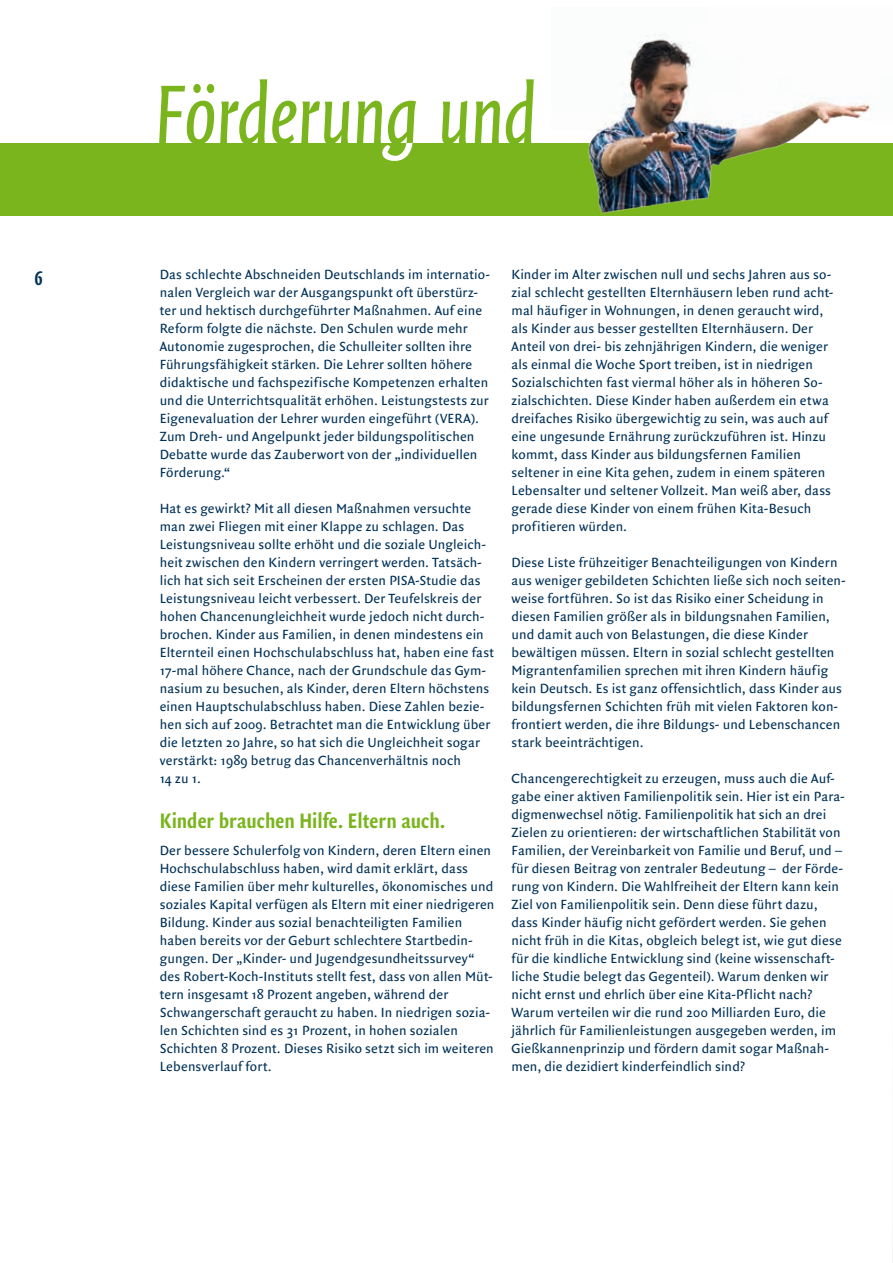
<style>
.page{position:relative;width:893px;height:1263px;background:#fff}
.page>*{position:absolute;margin:0;border:0;box-sizing:border-box;transform-origin:0 0}
.t1{font:italic 90px "Quadraat Sans Con";letter-spacing:-.015em;color:#7ab51d}
.t2{font:700 22.5px "Quadraat Sans Con";color:#7ab51d}
.t3{font:700 19.5px "Quadraat Sans Con";color:#003157}
.t4{font:14.25px/18px "Quadraat Sans";letter-spacing:.01em;color:#003157}
</style>
<div class="page">
<div style="left:0;top:143px;width:893px;height:73px;background:#7ab51d"></div>
<img style="left:892px;top:1240px;width:1px;height:23px">
<img style="left:588px;top:33px;width:283px;height:181px">
<h1 class="t1" style="left:153px;top:64px;width:385px">Förderung und</h1>
<h3 class="t3" style="left:35px;top:267px;width:9px">6</h3>
<p class="t4" style="left:160px;top:266px;width:332px">Das schlechte Abschneiden Deutschlands im internatio&shy;nalen Vergleich war der Ausgangspunkt oft überstürz&shy;ter und hektisch durchgeführter Maßnahmen. Auf eine Reform folgte die nächste. Den Schulen wurde mehr Autonomie zugesprochen, die Schulleiter sollten ihre Führungsfähigkeit stärken. Die Lehrer sollten höhere didaktische und fachspezifische Kompetenzen erhalten und die Unterrichtsqualität erhöhen. Leistungstests zur Eigenevaluation der Lehrer wurden eingeführt (VERA).<br>Zum Dreh- und Angelpunkt jeder bildungspolitischen Debatte wurde das Zauberwort von der „individuellen Förderung.“</p>
<p class="t4" style="left:160px;top:500px;width:336px">Hat es gewirkt? Mit all diesen Maßnahmen versuchte man zwei Fliegen mit einer Klappe zu schlagen. Das Leistungsniveau sollte erhöht und die soziale Ungleich&shy;heit zwischen den Kindern verringert werden. Tatsäch&shy;lich hat sich seit Erscheinen der ersten PISA-Studie das Leistungsniveau leicht verbessert. Der Teufelskreis der hohen Chancenungleichheit wurde jedoch nicht durch&shy;brochen. Kinder aus Familien, in denen mindestens ein Elternteil einen Hochschulabschluss hat, haben eine fast 17-mal höhere Chance, nach der Grundschule das Gym&shy;nasium zu besuchen, als Kinder, deren Eltern höchstens einen Hauptschulabschluss haben. Diese Zahlen bezie&shy;hen sich auf 2009. Betrachtet man die Entwicklung über die letzten 20 Jahre, so hat sich die Ungleichheit sogar verstärkt: 1989 betrug das Chancenverhältnis noch<br>14 zu 1.</p>
<h2 class="t2" style="left:160px;top:808px;width:287px">Kinder brauchen Hilfe. Eltern auch.</h2>
<p class="t4" style="left:160px;top:842px;width:336px">Der bessere Schulerfolg von Kindern, deren Eltern einen Hochschulabschluss haben, wird damit erklärt, dass diese Familien über mehr kulturelles, ökonomisches und soziales Kapital verfügen als Eltern mit einer niedrigeren Bildung. Kinder aus sozial benachteiligten Familien haben bereits vor der Geburt schlechtere Startbedin&shy;gungen. Der „Kinder- und Jugendgesundheitssurvey“ des Robert-Koch-Instituts stellt fest, dass von allen Müt&shy;tern insgesamt 18 Prozent angeben, während der Schwangerschaft geraucht zu haben. In niedrigen sozia&shy;len Schichten sind es 31 Prozent, in hohen sozialen Schichten 8 Prozent. Dieses Risiko setzt sich im weiteren Lebensverlauf fort.</p>
<p class="t4" style="left:511px;top:266px;width:324px">Kinder im Alter zwischen null und sechs Jahren aus so&shy;zial schlecht gestellten Elternhäusern leben rund acht&shy;mal häufiger in Wohnungen, in denen geraucht wird, als Kinder aus besser gestellten Elternhäusern. Der Anteil von drei- bis zehnjährigen Kindern, die weniger als einmal die Woche Sport treiben, ist in niedrigen Sozialschichten fast viermal höher als in höheren So&shy;zialschichten. Diese Kinder haben außerdem ein etwa dreifaches Risiko übergewichtig zu sein, was auch auf eine ungesunde Ernährung zurückzuführen ist. Hinzu kommt, dass Kinder aus bildungsfernen Familien seltener in eine Kita gehen, zudem in einem späteren Lebensalter und seltener Vollzeit. Man weiß aber, dass gerade diese Kinder von einem frühen Kita-Besuch profitieren würden.</p>
<p class="t4" style="left:511px;top:554px;width:336px">Diese Liste frühzeitiger Benachteiligungen von Kindern aus weniger gebildeten Schichten ließe sich noch seiten&shy;weise fortführen. So ist das Risiko einer Scheidung in diesen Familien größer als in bildungsnahen Familien, und damit auch von Belastungen, die diese Kinder bewältigen müssen. Eltern in sozial schlecht gestellten Migrantenfamilien sprechen mit ihren Kindern häufig kein Deutsch. Es ist ganz offensichtlich, dass Kinder aus bildungsfernen Schichten früh mit vielen Faktoren kon&shy;frontiert werden, die ihre Bildungs- und Lebenschancen stark beeinträchtigen.</p>
<p class="t4" style="left:511px;top:770px;width:335px">Chancengerechtigkeit zu erzeugen, muss auch die Auf&shy;gabe einer aktiven Familienpolitik sein. Hier ist ein Para&shy;digmenwechsel nötig. Familienpolitik hat sich an drei Zielen zu orientieren: der wirtschaftlichen Stabilität von Familien, der Vereinbarkeit von Familie und Beruf, und – für diesen Beitrag von zentraler Bedeutung – der Förde&shy;rung von Kindern. Die Wahlfreiheit der Eltern kann kein Ziel von Familienpolitik sein. Denn diese führt dazu, dass Kinder häufig nicht gefördert werden. Sie gehen nicht früh in die Kitas, obgleich belegt ist, wie gut diese für die kindliche Entwicklung sind (keine wissenschaft&shy;liche Studie belegt das Gegenteil). Warum denken wir nicht ernst und ehrlich über eine Kita-Pflicht nach?<br>Warum verteilen wir die rund 200 Milliarden Euro, die jährlich für Familienleistungen ausgegeben werden, im Gießkannenprinzip und fördern damit sogar Maßnah&shy;men, die dezidiert kinderfeindlich sind?</p>
</div>
